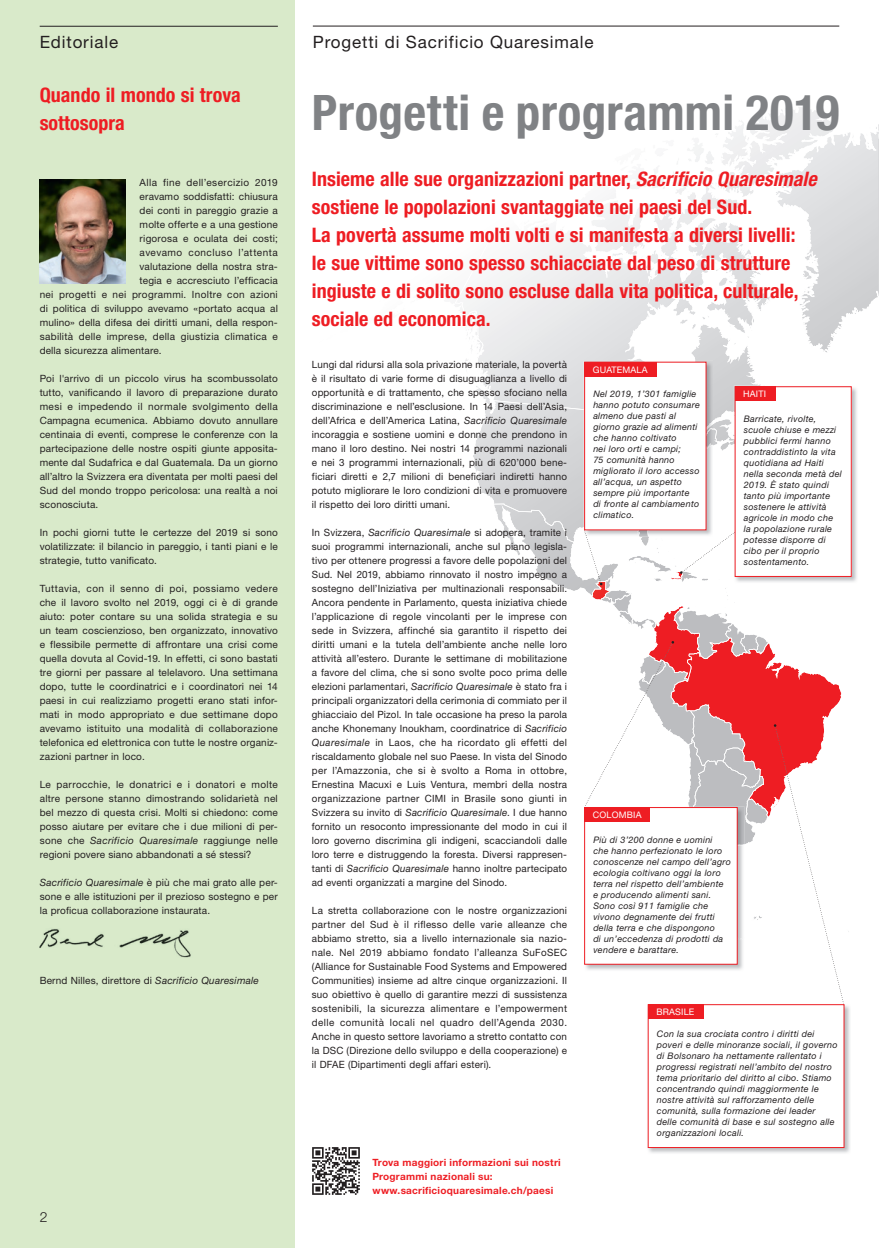
<style>
.page{position:relative;width:879px;height:1248px;background:#fff}
.page>*{position:absolute;margin:0;border:0;box-sizing:border-box;transform-origin:0 0}
.t1{font:700 condensed 49px "Helvetica Neue LT Std";letter-spacing:.01em;color:#808285}
.t2{font:700 condensed 20px/28px "Helvetica Neue LT Std";letter-spacing:.005em;color:#ee1d23}
.t3{font:17px "Helvetica Neue LT Std";letter-spacing:.05em;color:#231f20}
.t4{font:300 14px "Helvetica Neue LT Std";color:#231f20}
.t5{font:10px/14px "Helvetica Neue LT Std";letter-spacing:.015em;color:#231f20;text-align:justify}
.t6{font:700 10px/14px "Helvetica Neue LT Std";letter-spacing:.025em;color:#ee1d23}
.t7{font:10px "Helvetica Neue LT Std";letter-spacing:.045em;color:#231f20}
.t8{font:10px "Helvetica Neue LT Std";letter-spacing:.05em;color:#231f20}
.t9{font:italic 9px/11px "Helvetica Neue LT Std";letter-spacing:.03em;color:#231f20}
.t10{font:9px "Helvetica Neue LT Std";letter-spacing:.02em;color:#fff}
.s1{font-style:italic}
</style>
<div class="page">
<svg style="left:609px;top:208px;width:79px;height:69px"></svg>
<svg style="left:732px;top:107px;width:147px;height:190px"></svg>
<div style="left:0;top:0;width:295px;height:1247px;background:#d9eaca"></div>
<hr style="left:313px;top:26px;width:526px;height:1px;background:#231f20">
<img style="left:647px;top:1005px;width:203px;height:148px">
<div style="left:648px;top:1004px;width:196px;height:143px;background:#fff"></div>
<div style="left:648px;top:1004px;width:56px;height:15px;background:#ee1d23"></div>
<svg style="left:312px;top:1147px;width:48px;height:47px"></svg>
<img style="left:851px;top:386px;width:6px;height:196px">
<svg style="left:465px;top:323px;width:386px;height:682px"></svg>
<div style="left:584px;top:362px;width:122px;height:168px;background:#fff"></div>
<div style="left:584px;top:362px;width:122px;height:168px;border:1px solid #ee1d23"></div>
<div style="left:584px;top:362px;width:72px;height:15px;background:#ee1d23"></div>
<hr style="left:40px;top:26px;width:238px;height:1px;background:#231f20">
<img style="left:40px;top:929px;width:151px;height:28px">
<img style="left:40px;top:179px;width:85px;height:104px">
<h3 class="t3" style="left:40px;top:32px;width:80px">Editoriale</h3>
<h2 class="t2" style="left:40px;top:80px;width:203px">Quando il mondo si trova sottosopra</h2>
<p class="t7" style="left:140px;top:176px;width:140px">Alla fine dell’esercizio 2019</p>
<p class="t5" style="left:140px;top:189px;width:140px">eravamo soddisfatti: chiusura</p>
<p class="t5" style="left:140px;top:203px;width:140px">dei conti in pareggio grazie a</p>
<p class="t5" style="left:140px;top:217px;width:140px">molte offerte e a una gestione</p>
<p class="t5" style="left:140px;top:231px;width:140px">rigorosa e oculata dei costi;</p>
<p class="t8" style="left:140px;top:246px;width:140px">avevamo concluso l’attenta</p>
<p class="t5" style="left:140px;top:259px;width:140px">valutazione della nostra stra-</p>
<p class="t5" style="left:140px;top:273px;width:140px">tegia e accresciuto l’efficacia</p>
<p class="t5" style="left:40px;top:287px;width:240px">nei progetti e nei programmi. Inoltre con azioni</p>
<p class="t5" style="left:40px;top:301px;width:240px">di politica di sviluppo avevamo «portato acqua al</p>
<p class="t5" style="left:40px;top:315px;width:240px">mulino» della difesa dei diritti umani, della respon-</p>
<p class="t5" style="left:40px;top:329px;width:240px">sabilità delle imprese, della giustizia climatica e</p>
<p class="t5" style="left:40px;top:343px;width:124px">della sicurezza alimentare.</p>
<p class="t5" style="left:40px;top:371px;width:240px">Poi l'arrivo di un piccolo virus ha scombussolato tutto, vanificando il lavoro di preparazione durato mesi e impedendo il normale svolgimento della Campagna ecumenica. Abbiamo dovuto annullare centinaia di eventi, comprese le conferenze con la partecipazione delle nostre ospiti giunte apposita&shy;mente dal Sudafrica e dal Guatemala. Da un giorno all’altro la Svizzera era diventata per molti paesi del Sud del mondo troppo pericolosa: una realtà a noi sconosciuta.</p>
<p class="t5" style="left:40px;top:525px;width:240px">In pochi giorni tutte le certezze del 2019 si sono volatilizzate: il bilancio in pareggio, i tanti piani e le strategie, tutto vanificato.</p>
<p class="t5" style="left:40px;top:581px;width:240px">Tuttavia, con il senno di poi, possiamo vedere che il lavoro svolto nel 2019, oggi ci è di grande aiuto: poter contare su una solida strategia e su un team coscienzioso, ben organizzato, innovativo e flessibile permette di affrontare una crisi come quella dovuta al Covid-19. In effetti, ci sono bastati tre giorni per passare al telelavoro. Una settimana dopo, tutte le coordinatrici e i coordinatori nei 14 paesi in cui realizziamo progetti erano stati infor&shy;mati in modo appropriato e due settimane dopo avevamo istituito una modalità di collaborazione telefonica ed elettronica con tutte le nostre organiz&shy;zazioni partner in loco.</p>
<p class="t5" style="left:40px;top:777px;width:240px">Le parrocchie, le donatrici e i donatori e molte altre persone stanno dimostrando solidarietà nel bel mezzo di questa crisi. Molti si chiedono: come posso aiutare per evitare che i due milioni di per&shy;sone che <span class="s1">Sacrificio Quaresimale</span> raggiunge nelle regioni povere siano abbandonati a sé stessi?</p>
<p class="t5" style="left:40px;top:875px;width:240px"><span class="s1">Sacrificio Quaresimale</span> è più che mai grato alle per&shy;sone e alle istituzioni per il prezioso sostegno e per la proficua collaborazione instaurata.</p>
<p class="t5" style="left:40px;top:973px;width:221px">Bernd Nilles, direttore di <span class="s1">Sacrificio Quaresimale</span></p>
<h3 class="t4" style="left:40px;top:1208px;width:9px">2</h3>
<h3 class="t3" style="left:313px;top:31px;width:282px">Progetti di Sacrificio Quaresimale</h3>
<h1 class="t1" style="left:312px;top:83px;width:529px">Progetti e programmi 2019</h1>
<p class="t2" style="left:312px;top:164px;width:506px">Insieme alle sue organizzazioni partner, <span class="s1">Sacrificio Quaresimale </span>sostiene le popolazioni svantaggiate nei paesi del Sud.<br>La povertà assume molti volti e si manifesta a diversi livelli:<br>le sue vittime sono spesso schiacciate dal peso di strutture ingiuste e di solito sono escluse dalla vita politica, culturale, sociale ed economica.</p>
<p class="t5" style="left:312px;top:357px;width:257px">Lungi dal ridursi alla sola privazione materiale, la povertà è il risultato di varie forme di disuguaglianza a livello di opportunità e di trattamento, che spesso sfociano nella discriminazione e nell’esclusione. In 14 Paesi dell’Asia, dell’Africa e dell’America Latina, <span class="s1">Sacrificio Quaresimale </span>incoraggia e sostiene uomini e donne che prendono in mano il loro destino. Nei nostri 14 programmi nazionali e nei 3 programmi internazionali, più di 620’000 bene&shy;ficiari diretti e 2,7 milioni di beneficiari indiretti hanno potuto migliorare le loro condizioni di vita e promuovere il rispetto dei loro diritti umani.</p>
<p class="t5" style="left:312px;top:525px;width:257px">In Svizzera, <span class="s1">Sacrificio Quaresimale</span> si adopera, tramite i suoi programmi internazionali, anche sul piano legisla&shy;tivo per ottenere progressi a favore delle popolazioni del Sud. Nel 2019, abbiamo rinnovato il nostro impegno a sostegno dell’Iniziativa per multinazionali responsabili.<br>Ancora pendente in Parlamento, questa iniziativa chiede l’applicazione di regole vincolanti per le imprese con sede in Svizzera, affinché sia garantito il rispetto dei diritti umani e la tutela dell’ambiente anche nelle loro attività all’estero. Durante le settimane di mobilitazione a favore del clima, che si sono svolte poco prima delle elezioni parlamentari, <span class="s1">Sacrificio Quaresimale</span> è stato fra i principali organizzatori della cerimonia di commiato per il ghiacciaio del Pizol. In tale occasione ha preso la parola anche Khonemany Inoukham, coordinatrice di <span class="s1">Sacrificio Quaresimale</span> in Laos, che ha ricordato gli effetti del riscaldamento globale nel suo Paese. In vista del Sinodo per l’Amazzonia, che si è svolto a Roma in ottobre, Ernestina Macuxi e Luis Ventura, membri della nostra organizzazione partner CIMI in Brasile sono giunti in Svizzera su invito di <span class="s1">Sacrificio Quaresimale</span>. I due hanno fornito un resoconto impressionante del modo in cui il loro governo discrimina gli indigeni, scacciandoli dalle loro terre e distruggendo la foresta. Diversi rappresen&shy;tanti di <span class="s1">Sacrificio Quaresimale</span> hanno inoltre partecipato ad eventi organizzati a margine del Sinodo.</p>
<p class="t5" style="left:312px;top:903px;width:257px">La stretta collaborazione con le nostre organizzazioni partner del Sud è il riflesso delle varie alleanze che abbiamo stretto, sia a livello internazionale sia nazio&shy;nale. Nel 2019 abbiamo fondato l’alleanza SuFoSEC (Alliance for Sustainable Food Systems and Empowered Communities) insieme ad altre cinque organizzazioni. Il suo obiettivo è quello di garantire mezzi di sussistenza sostenibili, la sicurezza alimentare e l’empowerment delle comunità locali nel quadro dell’Agenda 2030.<br>Anche in questo settore lavoriamo a stretto contatto con la DSC (Direzione dello sviluppo e della cooperazione) e il DFAE (Dipartimenti degli affari esteri).</p>
<p class="t6" style="left:372px;top:1155px;width:190px">Trova maggiori informazioni sui nostri<br>Programmi nazionali su: www.sacrificioquaresimale.ch/paesi</p>
<p class="t10" style="left:593px;top:364px;width:56px">GUATEMALA</p>
<p class="t9" style="left:593px;top:388px;width:108px">Nel 2019, 1’301 famiglie hanno potuto consumare almeno due pasti al giorno grazie ad alimenti che hanno coltivato<br>nei loro orti e campi;<br>75 comunità hanno migliorato il loro accesso all’acqua, un aspetto sempre più importante<br>di fronte al cambiamento climatico.</p>
<p class="t10" style="left:743px;top:388px;width:24px">HAITI</p>
<p class="t9" style="left:744px;top:413px;width:100px">Barricate, rivolte, scuole chiuse e mezzi pubblici fermi hanno contraddistinto la vita quotidiana ad Haiti nella seconda metà del<br>2019. È stato quindi tanto più importante sostenere le attività agricole in modo che la popolazione rurale potesse disporre di cibo per il proprio sostentamento.</p>
<p class="t10" style="left:593px;top:809px;width:50px">COLOMBIA</p>
<p class="t9" style="left:593px;top:833px;width:139px">Più di 3’200 donne e uomini<br>che hanno perfezionato le loro conoscenze nel campo dell’agro ecologia coltivano oggi la loro terra nel rispetto dell’ambiente<br>e producendo alimenti sani.<br>Sono così 911 famiglie che vivono degnamente dei frutti della terra e che dispongono<br>di un’eccedenza di prodotti da vendere e barattare.</p>
<p class="t10" style="left:656px;top:1006px;width:39px">BRASILE</p>
<p class="t9" style="left:657px;top:1027px;width:182px">Con la sua crociata contro i diritti dei poveri e delle minoranze sociali, il governo di Bolsonaro ha nettamente rallentato i progressi registrati nell’ambito del nostro tema prioritario del diritto al cibo. Stiamo concentrando quindi maggiormente le nostre attività sul rafforzamento delle comunità, sulla formazione dei leader delle comunità di base e sul sostegno alle organizzazioni locali.</p>
</div>
